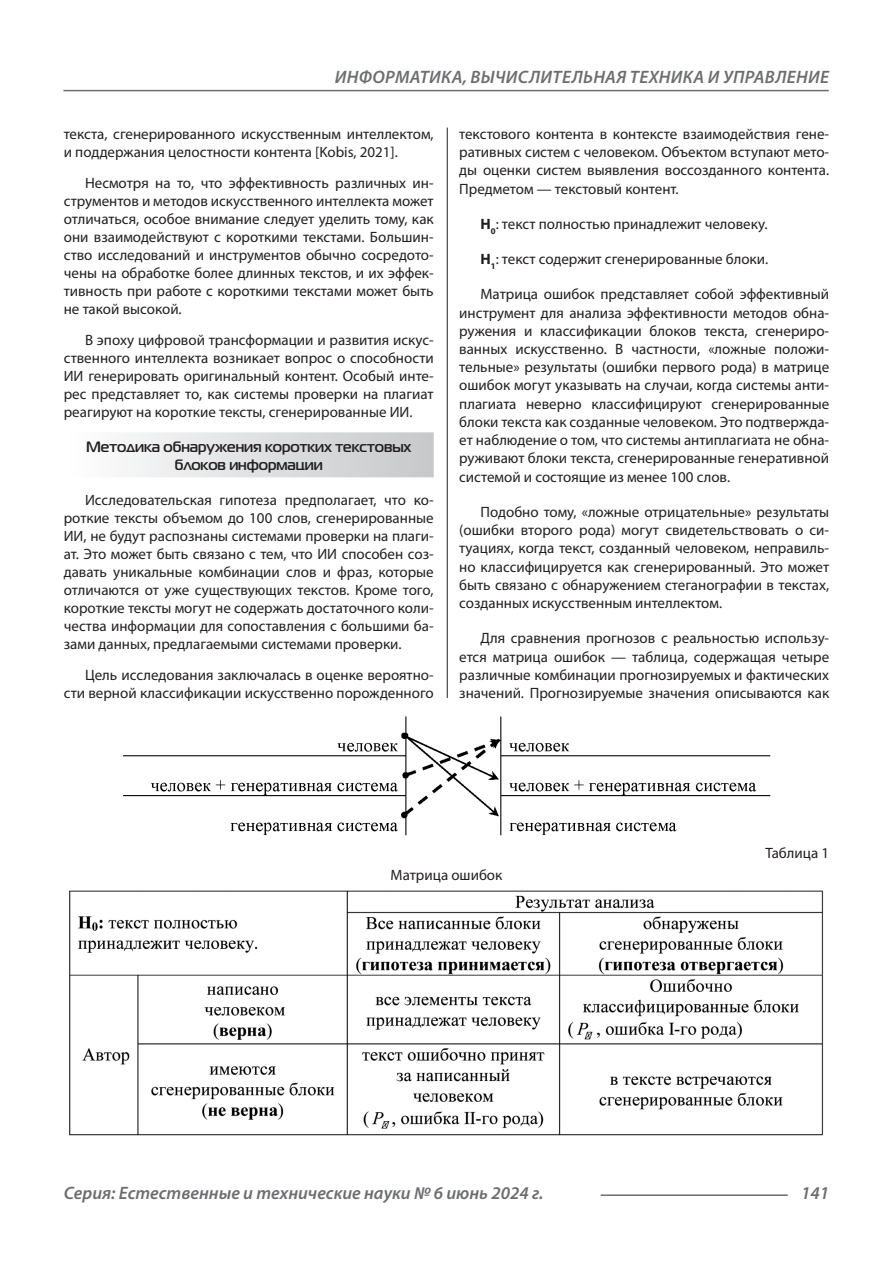
<style>
.page{position:relative;width:893px;height:1263px;background:#fff}
.page>*{position:absolute;margin:0;border:0;box-sizing:border-box;transform-origin:0 0}
.t1{font:italic 600 18px "Myriad Pro";letter-spacing:.005em;color:#6c6d70}
.Статья_текст{font:15px/18px "Myriad Pro";color:#231f20;text-align:justify}
.Статья_подзаголовок{font:700 15px/18px "Magistral C";color:#231f20;text-align:center}
.s1{font-weight:700}
</style>
<div class="page">
<hr style="left:447px;top:128px;width:1px;height:1007px;background:#231f20">
<hr style="left:63px;top:90px;width:766px;height:1px;background:#6c6d70">
<hr style="left:601px;top:1194px;width:187px;height:2px;background:#6c6d70">
<div style="left:64px;top:432px;width:370px;height:45px;background:linear-gradient(to right,#fefeff,#c6c8ca)"></div>
<img style="left:123px;top:715px;width:647px;height:125px">
<img style="left:69px;top:887px;width:755px;height:249px">
<div style="left:442px;top:698px;width:10px;height:17px;background:#fff"></div>
<p class="t1" style="left:335px;top:66px;width:496px">ИНФОРМАТИКА, ВЫЧИСЛИТЕЛЬНАЯ ТЕХНИКА И УПРАВЛЕНИЕ</p>
<p class="Статья_текст" style="left:64px;top:125px;width:371px">текста, сгенерированного искусственным интеллектом, и поддержания целостности контента [Kobis, 2021].</p>
<p class="Статья_текст" style="left:64px;top:173px;width:371px;text-indent:21px">Несмотря на то, что эффективность различных ин&shy;струментов и методов искусственного интеллекта может отличаться, особое внимание следует уделить тому, как они взаимодействуют с короткими текстами. Большин&shy;ство исследований и инструментов обычно сосредото&shy;чены на обработке более длинных текстов, и их эффек&shy;тивность при работе с короткими текстами может быть не такой высокой.</p>
<p class="Статья_текст" style="left:64px;top:330px;width:371px;text-indent:21px">В эпоху цифровой трансформации и развития искус&shy;ственного интеллекта возникает вопрос о способности ИИ генерировать оригинальный контент. Особый инте&shy;рес представляет то, как системы проверки на плагиат реагируют на короткие тексты, сгенерированные ИИ.</p>
<p class="Статья_подзаголовок" style="left:86px;top:437px;width:327px">Методика обнаружения коротких текстовых блоков информации</p>
<p class="Статья_текст" style="left:64px;top:491px;width:371px;text-indent:21px">Исследовательская гипотеза предполагает, что ко&shy;роткие тексты объемом до 100 слов, сгенерированные ИИ, не будут распознаны системами проверки на плаги&shy;ат. Это может быть связано с тем, что ИИ способен соз&shy;давать уникальные комбинации слов и фраз, которые отличаются от уже существующих текстов. Кроме того, короткие тексты могут не содержать достаточного коли&shy;чества информации для сопоставления с большими ба&shy;зами данных, предлагаемыми системами проверки.</p>
<p class="Статья_текст" style="left:64px;top:666px;width:371px;text-align:right">Цель исследования заключалась в оценке вероятно&shy;сти верной классификации искусственно порожденного</p>
<p class="Статья_текст" style="left:459px;top:124px;width:371px">текстового контента в контексте взаимодействия гене&shy;ративных систем с человеком. Объектом вступают мето&shy;ды оценки систем выявления воссозданного контента.<br>Предметом — текстовый контент.</p>
<p class="Статья_текст" style="left:480px;top:214px;width:289px"><span class="s1">H</span><sub>0</sub>: текст полностью принадлежит человеку.</p>
<p class="Статья_текст" style="left:480px;top:250px;width:289px"><span class="s1">H</span><sub>1</sub>: текст содержит сгенерированные блоки.</p>
<p class="Статья_текст" style="left:459px;top:285px;width:371px;text-indent:21px">Матрица ошибок представляет собой эффективный инструмент для анализа эффективности методов обна&shy;ружения и классификации блоков текста, сгенериро&shy;ванных искусственно. В частности, «ложные положи&shy;тельные» результаты (ошибки первого рода) в матрице ошибок могут указывать на случаи, когда системы анти&shy;плагиата неверно классифицируют сгенерированные блоки текста как созданные человеком. Это подтвержда&shy;ет наблюдение о том, что системы антиплагиата не обна&shy;руживают блоки текста, сгенерированные генеративной системой и состоящие из менее 100 слов.</p>
<p class="Статья_текст" style="left:459px;top:502px;width:371px;text-indent:21px">Подобно тому, «ложные отрицательные» результаты (ошибки второго рода) могут свидетельствовать о си&shy;туациях, когда текст, созданный человеком, неправиль&shy;но классифицируется как сгенерированный. Это может быть связано с обнаружением стеганографии в текстах, созданных искусственным интеллектом.</p>
<p class="Статья_текст" style="left:459px;top:629px;width:371px;text-indent:21px">Для сравнения прогнозов с реальностью использу&shy;ется матрица ошибок — таблица, содержащая четыре различные комбинации прогнозируемых и фактических значений. Прогнозируемые значения описываются как</p>
<p class="Статья_текст" style="left:765px;top:843px;width:65px">Таблица 1</p>
<p class="Статья_текст" style="left:391px;top:866px;width:113px">Матрица ошибок</p>
<p class="t1" style="left:64px;top:1182px;width:481px">Серия: Естественные и технические науки № 6 июнь 2024 г.</p>
<p class="t1" style="left:801px;top:1182px;width:30px">141</p>
</div>
